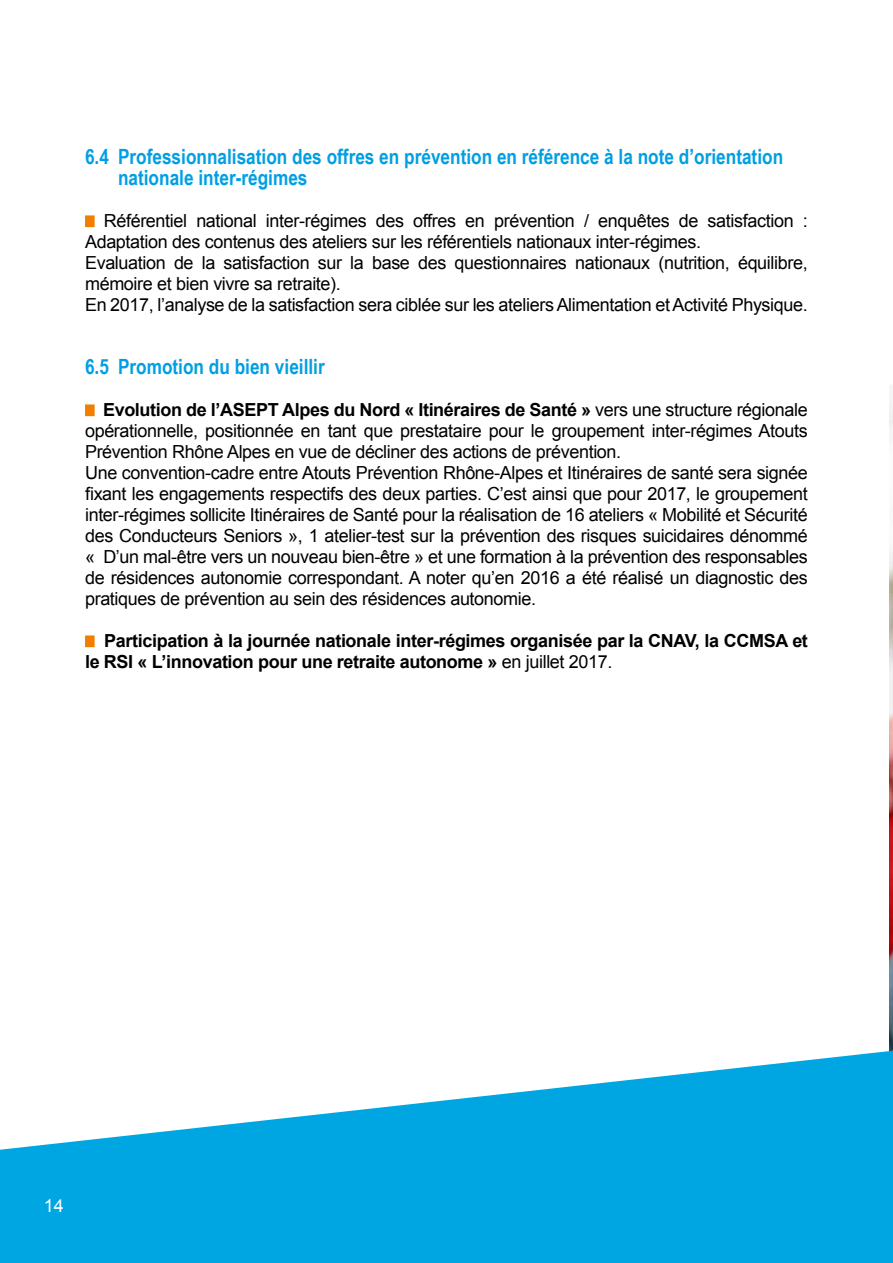
<style>
.page{position:relative;width:893px;height:1263px;background:#fff}
.page>*{position:absolute;margin:0;border:0;box-sizing:border-box;transform-origin:0 0}
.t1{font:700 21px/21px "Arial Narrow";color:#009fe3}
.t2{font:18px/21px "Arial";letter-spacing:-.02em;color:#000}
.t3{font:700 18px/21px "Arial";letter-spacing:-.02em;color:#000}
.t4{font:18px "Arial";color:#fff}
.s1{font-weight:700}
.s2{font-weight:400}
</style>
<div class="page">
<img style="left:890px;top:402px;width:3px;height:649px">
<svg style="left:0;top:1051px;width:893px;height:212px;fill:#00a6e2"></svg>
<div style="left:85px;top:215px;width:10px;height:12px;background:#f07f00;border:2px solid #f07f00"></div>
<div style="left:85px;top:404px;width:10px;height:12px;background:#f07f00;border:2px solid #f07f00"></div>
<div style="left:85px;top:635px;width:10px;height:12px;background:#f07f00;border:2px solid #f07f00"></div>
<p class="t1" style="left:118px;top:145px;width:667px;text-indent:-33px">6.4 Professionnalisation des offres en prévention en référence à la note d’orientation nationale inter-régimes</p>
<p class="t2" style="left:85px;top:210px;width:724px;text-indent:19px">Référentiel national inter-régimes des offres en prévention / enquêtes de satisfaction :<br>Adaptation des contenus des ateliers sur les référentiels nationaux inter-régimes.<br>Evaluation de la satisfaction sur la base des questionnaires nationaux (nutrition, équilibre, mémoire et bien vivre sa retraite).<br>En 2017, l’analyse de la satisfaction sera ciblée sur les ateliers Alimentation et Activité Physique.</p>
<p class="t1" style="left:85px;top:355px;width:241px">6.5 Promotion du bien vieillir</p>
<p class="t2" style="left:85px;top:399px;width:724px;text-indent:18px"><span class="s1">Evolution de l’ASEPT Alpes du Nord « Itinéraires de Santé »</span> vers une structure régionale opérationnelle, positionnée en tant que prestataire pour le groupement inter-régimes Atouts Prévention Rhône Alpes en vue de décliner des actions de prévention.<br>Une convention-cadre entre Atouts Prévention Rhône-Alpes et Itinéraires de santé sera signée fixant les engagements respectifs des deux parties. C’est ainsi que pour 2017, le groupement inter-régimes sollicite Itinéraires de Santé pour la réalisation de 16 ateliers « Mobilité et Sécurité des Conducteurs Seniors », 1 atelier-test sur la prévention des risques suicidaires dénommé « D’un mal-être vers un nouveau bien-être » et une formation à la prévention des responsables de résidences autonomie correspondant. A noter qu’en 2016 a été réalisé un diagnostic des pratiques de prévention au sein des résidences autonomie.</p>
<p class="t3" style="left:85px;top:631px;width:724px;text-indent:19px">Participation à la journée nationale inter-régimes organisée par la CNAV, la CCMSA et le RSI « L’innovation pour une retraite autonome » <span class="s2">en juillet 2017.</span></p>
<p class="t4" style="left:44px;top:1194px;width:22px">14</p>
</div>
